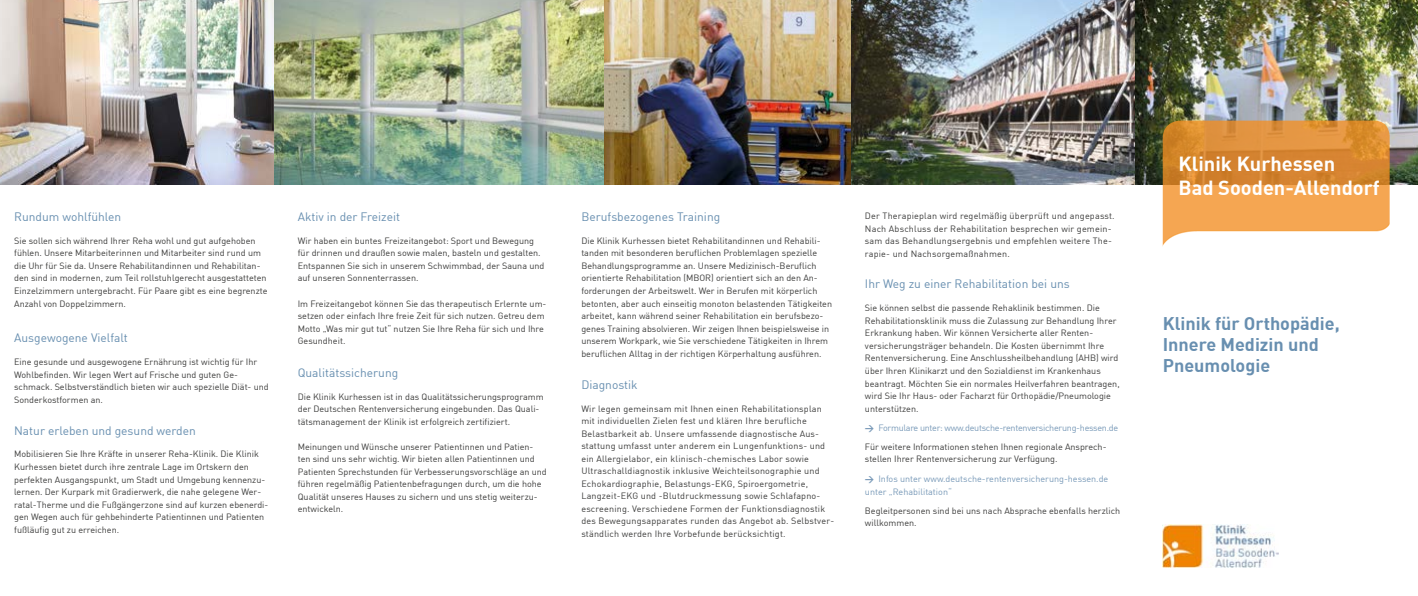
<style>
.page{position:relative;width:1418px;height:596px;background:#fff}
.page>*{position:absolute;margin:0;border:0;box-sizing:border-box;transform-origin:0 0}
.t1{font:700 20px/24px "DIN";color:#fff}
.t2{font:700 18px "DIN";color:#688fb0}
.Überschrift_Fließtex{font:12px "DIN";color:#688fb0}
.Fließtext{font:9px/12.5px "DIN";color:#3c3c3b}
.Fließtext-2{font:9px/12.5px "DIN";letter-spacing:.02em;color:#3c3c3b}
.Linkangabe{font:9px "DIN";letter-spacing:-.01em;color:#7899b8}
.Linkangabe-2{font:9px "DIN";letter-spacing:-.03em;color:#7899b8}
.s1{font-family:"DIN Bold Expert"}
</style>
<div class="page">
<img style="left:1134px;top:0;width:283px;height:184px">
<img style="left:1162px;top:524px;width:116px;height:43px">
<img style="left:0;top:0;width:274px;height:184px">
<img style="left:850px;top:0;width:284px;height:184px">
<img style="left:603px;top:0;width:247px;height:184px">
<img style="left:274px;top:0;width:329px;height:184px">
<img style="left:1162px;top:120px;width:227px;height:127px">
<h1 class="Überschrift_Fließtex" style="left:14px;top:209px;width:109px">Rundum wohlfühlen</h1>
<p class="Fließtext" style="left:14px;top:234px;width:255px">Sie sollen sich während Ihrer Reha wohl und gut aufgehoben fühlen. Unsere Mitarbeiterinnen und Mitarbeiter sind rund um die Uhr für Sie da. Unsere Rehabilitandinnen und Rehabilitan&shy;den sind in modernen, zum Teil rollstuhlgerecht ausgestatteten Einzelzimmern untergebracht. Für Paare gibt es eine begrenzte Anzahl von Doppelzimmern.</p>
<h1 class="Überschrift_Fließtex" style="left:14px;top:330px;width:115px">Ausgewogene Vielfalt</h1>
<p class="Fließtext" style="left:14px;top:355px;width:256px">Eine gesunde und ausgewogene Ernährung ist wichtig für Ihr Wohlbefinden. Wir legen Wert auf Frische und guten Ge&shy;schmack. Selbstverständlich bieten wir auch spezielle Diät- und Sonderkostformen an.</p>
<h1 class="Überschrift_Fließtex" style="left:14px;top:423px;width:183px">Natur erleben und gesund werden</h1>
<p class="Fließtext" style="left:14px;top:447px;width:256px">Mobilisieren Sie Ihre Kräfte in unserer Reha-Klinik. Die Klinik Kurhessen bietet durch ihre zentrale Lage im Ortskern den perfekten Ausgangspunkt, um Stadt und Umgebung kennenzu&shy;lernen. Der Kurpark mit Gradierwerk, die nahe gelegene Wer&shy;ratal-Therme und die Fußgängerzone sind auf kurzen ebenerdi&shy;gen Wegen auch für gehbehinderte Patientinnen und Patienten fußläufig gut zu erreichen.</p>
<h1 class="Überschrift_Fließtex" style="left:298px;top:209px;width:104px">Aktiv in der Freizeit</h1>
<p class="Fließtext" style="left:298px;top:234px;width:248px">Wir haben ein buntes Freizeitangebot: Sport und Bewegung für drinnen und draußen sowie malen, basteln und gestalten.<br>Entspannen Sie sich in unserem Schwimmbad, der Sauna und auf unseren Sonnenterrassen.</p>
<p class="Fließtext" style="left:298px;top:296px;width:250px">Im Freizeitangebot können Sie das therapeutisch Erlernte um&shy;setzen oder einfach Ihre freie Zeit für sich nutzen. Getreu dem Motto „Was mir gut tut“ nutzen Sie Ihre Reha für sich und Ihre Gesundheit.</p>
<h1 class="Überschrift_Fließtex" style="left:298px;top:364px;width:102px">Qualitätssicherung</h1>
<p class="Fließtext" style="left:298px;top:390px;width:247px">Die Klinik Kurhessen ist in das Qualitätssicherungsprogramm der Deutschen Rentenversicherung eingebunden. Das Quali&shy;tätsmanagement der Klinik ist erfolgreich zertifiziert.</p>
<p class="Fließtext" style="left:298px;top:440px;width:250px">Meinungen und Wünsche unserer Patientinnen und Patien&shy;ten sind uns sehr wichtig. Wir bieten allen Patientinnen und Patienten Sprechstunden für Verbesserungsvorschläge an und führen regelmäßig Patientenbefragungen durch, um die hohe Qualität unseres Hauses zu sichern und uns stetig weiterzu&shy;entwickeln.</p>
<h1 class="Überschrift_Fließtex" style="left:581px;top:209px;width:140px">Berufsbezogenes Training</h1>
<p class="Fließtext" style="left:581px;top:234px;width:252px">Die Klinik Kurhessen bietet Rehabilitandinnen und Rehabili&shy;tanden mit besonderen beruflichen Problemlagen spezielle Behandlungsprogramme an. Unsere Medizinisch-Beruflich orientierte Rehabilitation (MBOR) orientiert sich an den An&shy;forderungen der Arbeitswelt. Wer in Berufen mit körperlich betonten, aber auch einseitig monoton belastenden Tätigkeiten arbeitet, kann während seiner Rehabilitation ein berufsbezo&shy;genes Training absolvieren. Wir zeigen Ihnen beispielsweise in unserem Workpark, wie Sie verschiedene Tätigkeiten in Ihrem beruflichen Alltag in der richtigen Körperhaltung ausführen.</p>
<h1 class="Überschrift_Fließtex" style="left:581px;top:377px;width:58px">Diagnostik</h1>
<p class="Fließtext-2" style="left:581px;top:401px;width:254px">Wir legen gemeinsam mit Ihnen einen Rehabilitationsplan mit individuellen Zielen fest und klären Ihre berufliche Belastbarkeit ab. Unsere umfassende diagnostische Aus&shy;stattung umfasst unter anderem ein Lungenfunktions- und ein Allergielabor, ein klinisch-chemisches Labor sowie Ultraschalldiagnostik inklusive Weichteilsonographie und Echokardiographie, Belastungs-EKG, Spiroergometrie, Langzeit-EKG und -Blutdruckmessung sowie Schlafapno&shy;escreening. Verschiedene Formen der Funktionsdiagnostik des Bewegungsapparates runden das Angebot ab. Selbstver&shy;ständlich werden Ihre Vorbefunde berücksichtigt.</p>
<p class="Fließtext-2" style="left:865px;top:209px;width:251px">Der Therapieplan wird regelmäßig überprüft und angepasst.<br>Nach Abschluss der Rehabilitation besprechen wir gemein&shy;sam das Behandlungsergebnis und empfehlen weitere The&shy;rapie- und Nachsorgemaßnahmen.</p>
<h1 class="Überschrift_Fließtex" style="left:865px;top:276px;width:206px">Ihr Weg zu einer Rehabilitation bei uns</h1>
<p class="Fließtext" style="left:865px;top:301px;width:256px">Sie können selbst die passende Rehaklinik bestimmen. Die Rehabilitationsklinik muss die Zulassung zur Behandlung Ihrer Erkrankung haben. Wir können Versicherte aller Renten&shy;versicherungsträger behandeln. Die Kosten übernimmt Ihre Rentenversicherung. Eine Anschlussheilbehandlung (AHB) wird über Ihren Klinikarzt und den Sozialdienst im Krankenhaus beantragt. Möchten Sie ein normales Heilverfahren beantragen, wird Sie Ihr Haus- oder Facharzt für Orthopädie/Pneumologie unterstützen.</p>
<p class="Linkangabe-2" style="left:865px;top:421px;width:255px"><span class="s1">w</span> Formulare unter: www.deutsche-rentenversicherung-hessen.de</p>
<p class="Fließtext" style="left:865px;top:440px;width:243px">Für weitere Informationen stehen Ihnen regionale Ansprech&shy;stellen Ihrer Rentenversicherung zur Verfügung.</p>
<p class="Linkangabe" style="left:865px;top:472px;width:245px"><span class="s1">w</span> Infos unter www.deutsche-rentenversicherung-hessen.de</p>
<p class="Linkangabe" style="left:865px;top:485px;width:88px">unter „Rehabilitation“</p>
<p class="Fließtext" style="left:865px;top:503px;width:257px">Begleitpersonen sind bei uns nach Absprache ebenfalls herzlich willkommen.</p>
<p class="t1" style="left:1178px;top:150px;width:203px">Klinik Kurhessen<br>Bad Sooden-Allendorf</p>
<p class="t2" style="left:1162px;top:312px;width:178px">Klinik für Orthopädie,</p>
<p class="t2" style="left:1162px;top:333px;width:157px">Innere Medizin und</p>
<p class="t2" style="left:1162px;top:354px;width:109px">Pneumologie</p>
</div>
